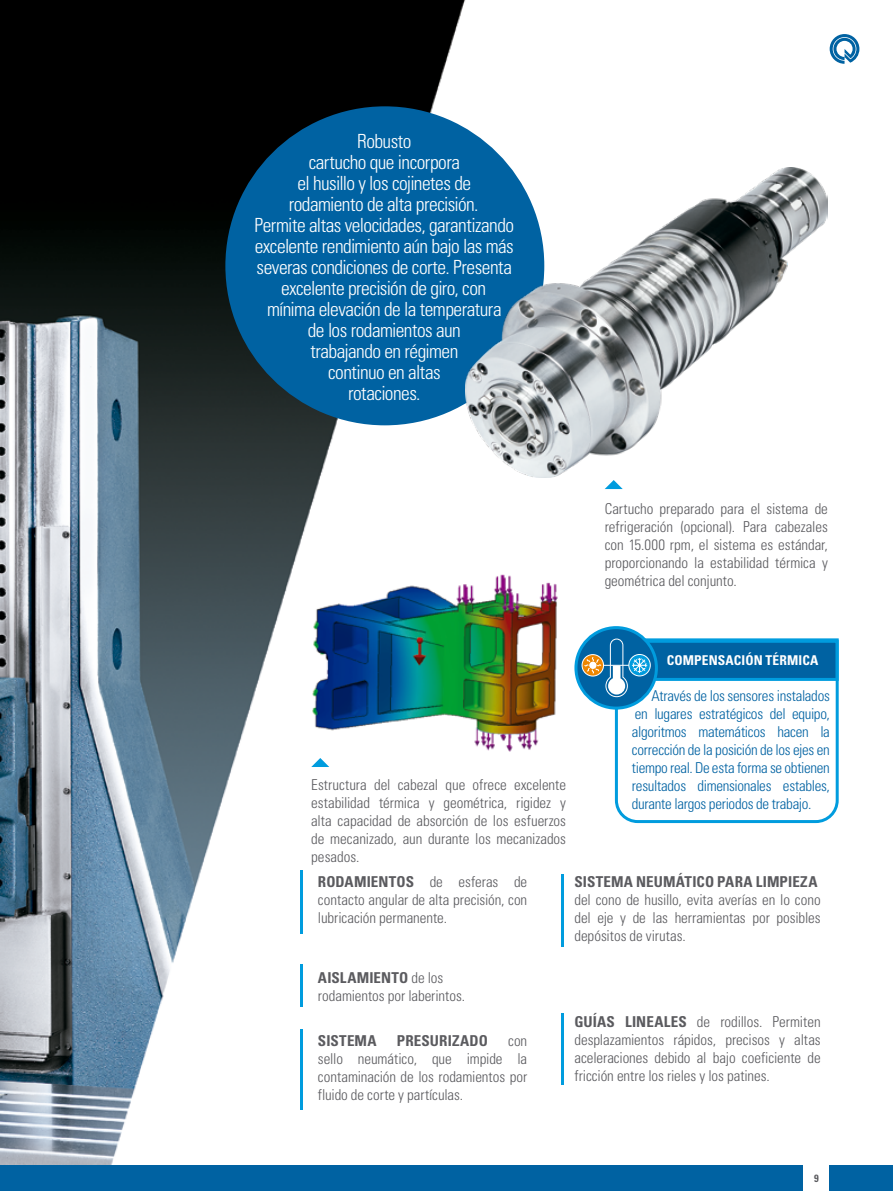
<style>
.page{position:relative;width:893px;height:1191px;background:#fff}
.page>*{position:absolute;margin:0;border:0;box-sizing:border-box;transform-origin:0 0}
.t1{font:300 condensed 19.5px/21px "Univers";letter-spacing:-.03em;color:#fff;text-align:center}
.t2{font:300 condensed 15px/18px "Univers";letter-spacing:-.005em;color:#5b5b5f;text-align:justify}
.t3{font:300 condensed 15px/18px "Univers";letter-spacing:-.02em;color:#0062a2;text-align:justify}
.t4{font:700 condensed 15px "Univers";letter-spacing:.01em;color:#5b5b5f}
.t5{font:700 condensed 13.5px "Univers";letter-spacing:.01em;color:#fff}
.t6{font:700 condensed 10.5px "Univers";color:#5b5b5f}
.s1{font-weight:700}
</style>
<div class="page">
<img style="left:0;top:0;width:860px;height:1165px">
<svg style="left:576px;top:627px;width:80px;height:81px"></svg>
<div style="left:574px;top:626px;width:84px;height:83px;border:3px solid #009cde;border-radius:50%"></div>
<hr style="left:301px;top:870px;width:2px;height:63px;background:#009cde">
<hr style="left:301px;top:1029px;width:2px;height:81px;background:#009cde">
<hr style="left:301px;top:964px;width:2px;height:43px;background:#009cde">
<hr style="left:561px;top:874px;width:2px;height:72px;background:#009cde">
<hr style="left:561px;top:1013px;width:2px;height:71px;background:#009cde">
<img style="left:311px;top:573px;width:249px;height:180px">
<div style="left:225px;top:106px;width:319px;height:319px;background:#0062a2;border-radius:50%"></div>
<img style="left:466px;top:168px;width:362px;height:309px">
<svg style="left:830px;top:34px;width:29px;height:30px"></svg>
<svg style="left:311px;top:758px;width:18px;height:9px"></svg>
<svg style="left:605px;top:480px;width:18px;height:9px"></svg>
<div style="left:582px;top:654px;width:22px;height:22px;border:1px solid #fff;border-radius:50%"></div>
<svg style="left:584px;top:638px;width:256px;height:186px"></svg>
<div style="left:829px;top:1165px;width:64px;height:26px;background:#0062a2"></div>
<div style="left:0;top:1165px;width:804px;height:26px;background:#0062a2"></div>
<p class="t1" style="left:255px;top:130px;width:261px">Robusto<br>cartucho que incorpora<br>el husillo y los cojinetes de<br>rodamiento de alta precisión.<br>Permite altas velocidades, garantizando excelente rendimiento aún bajo las más severas condiciones de corte. Presenta excelente precisión de giro, con<br>mínima elevación de la temperatura<br>de los rodamientos aun<br>trabajando en régimen<br>continuo en altas<br>rotaciones.</p>
<p class="t2" style="left:605px;top:499px;width:225px">Cartucho preparado para el sistema de refrigeración (opcional). Para cabezales con 15.000 rpm, el sistema es estándar, proporcionando la estabilidad térmica y geométrica del conjunto.</p>
<p class="t2" style="left:311px;top:776px;width:256px">Estructura del cabezal que ofrece excelente estabilidad térmica y geométrica, rigidez y alta capacidad de absorción de los esfuerzos de mecanizado, aun durante los mecanizados pesados.</p>
<p class="t2" style="left:318px;top:873px;width:211px"><span class="s1">RODAMIENTOS</span> de esferas de contacto angular de alta precisión, con lubricación permanente.</p>
<p class="t5" style="left:667px;top:651px;width:153px">COMPENSACIÓN TÉRMICA</p>
<p class="t3" style="left:632px;top:686px;width:200px;text-indent:19px">Através de los sensores instalados en lugares estratégicos del equipo, algoritmos matemáticos hacen la corrección de la posición de los ejes en tiempo real. De esta forma se obtienen resultados dimensionales estables, durante largos periodos de trabajo.</p>
<p class="t4" style="left:574px;top:872px;width:245px">SISTEMA NEUMÁTICO PARA LIMPIEZA</p>
<p class="t2" style="left:574px;top:891px;width:248px">del cono de husillo, evita averías en lo cono del eje y de las herramientas por posibles depósitos de virutas.</p>
<p class="t2" style="left:318px;top:968px;width:149px"><span class="s1">AISLAMIENTO</span> de los rodamientos por laberintos.</p>
<p class="t4" style="left:318px;top:1031px;width:60px">SISTEMA</p>
<p class="t4" style="left:397px;top:1031px;width:92px">PRESURIZADO</p>
<p class="t2" style="left:318px;top:1032px;width:211px;text-indent:190px">con sello neumático, que impide la contaminación de los rodamientos por fluido de corte y partículas.</p>
<p class="t2" style="left:574px;top:1012px;width:248px"><span class="s1">GUÍAS LINEALES</span> de rodillos. Permiten desplazamientos rápidos, precisos y altas aceleraciones debido al bajo coeficiente de fricción entre los rieles y los patines.</p>
<p class="t6" style="left:814px;top:1171px;width:6px">9</p>
</div>
